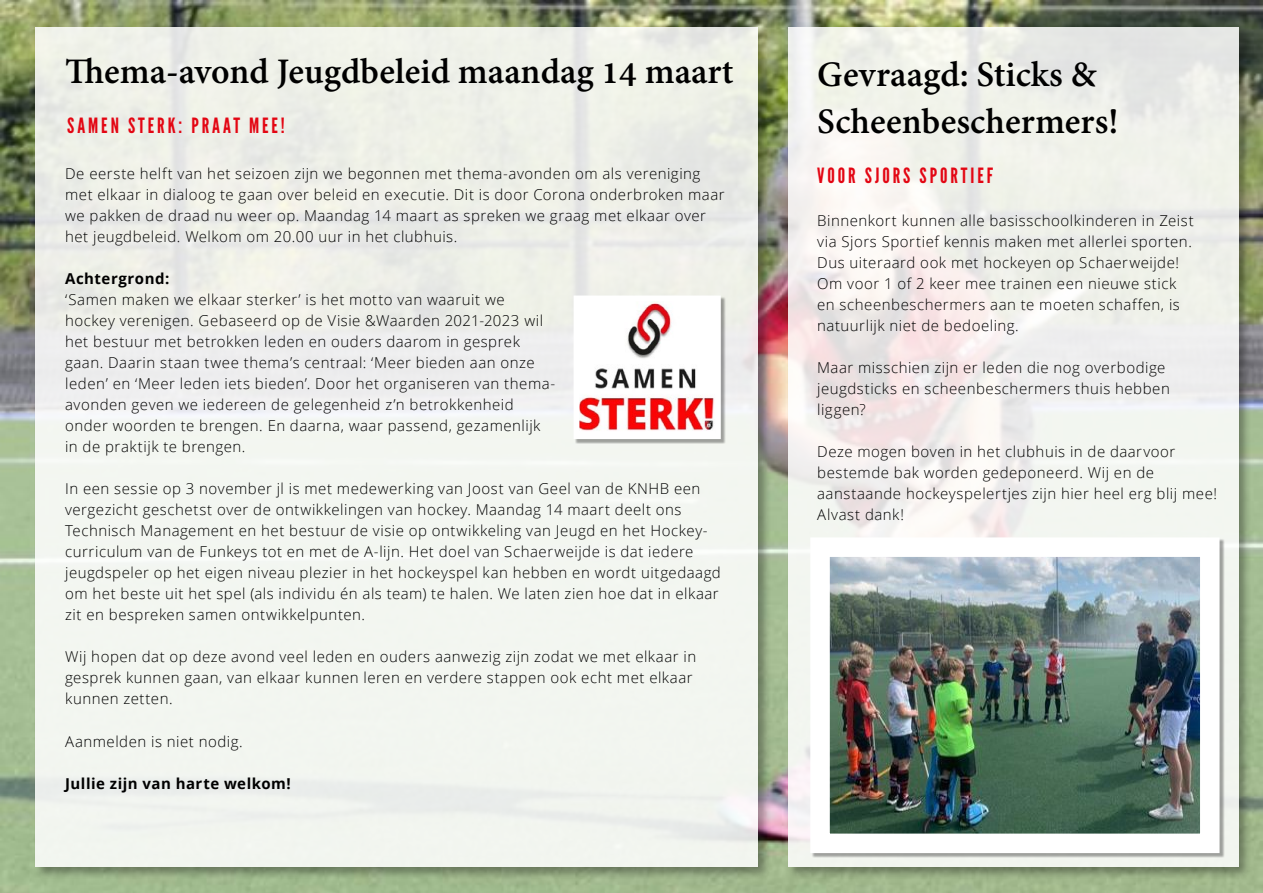
<style>
.page{position:relative;width:1263px;height:893px;background:#fff}
.page>*{position:absolute;margin:0;border:0;box-sizing:border-box;transform-origin:0 0}
.t1{font:700 39px/46.8px "Adobe Devanagari";color:#000}
.t2{font:21px "League Gothic";letter-spacing:.14em;color:#e30613}
.t3{font:300 15px/21px "Open Sans";letter-spacing:.035em;color:#000}
.t4{font:700 15px "Open Sans";letter-spacing:.035em;color:#000}
</style>
<div class="page">
<img style="left:0;top:0;width:1263px;height:893px">
<div style="left:33px;top:24px;width:738px;height:856px;background:#000;opacity:.4"></div>
<div style="left:35px;top:27px;width:723px;height:839px;background:#f2f5ef"></div>
<div style="left:575px;top:297px;width:150px;height:147px;background:#000;opacity:.35"></div>
<img style="left:581px;top:303px;width:133px;height:129px">
<div style="left:574px;top:296px;width:147px;height:143px;border:6px solid #fff"></div>
<div style="left:785px;top:24px;width:466px;height:856px;background:#000;opacity:.4"></div>
<svg style="left:788px;top:27px;width:450px;height:839px;fill:#f1f2ec"></svg>
<div style="left:811px;top:538px;width:414px;height:320px;background:#000;opacity:.35"></div>
<img style="left:831px;top:558px;width:367px;height:274px">
<h1 class="t1" style="left:65px;top:52px;width:670px">Thema-avond Jeugdbeleid maandag 14 maart</h1>
<h1 class="t1" style="left:817px;top:55px;width:303px">Gevraagd: Sticks &amp;<br>Scheenbeschermers!</h1>
<h2 class="t2" style="left:817px;top:163px;width:177px">VOOR SJORS SPORTIEF</h2>
<p class="t3" style="left:817px;top:210px;width:378px">Binnenkort kunnen alle basisschoolkinderen in Zeist via Sjors Sportief kennis maken met allerlei sporten.<br>Dus uiteraard ook met hockeyen op Schaerweijde!<br>Om voor 1 of 2 keer mee trainen een nieuwe stick en scheenbeschermers aan te moeten schaffen, is natuurlijk niet de bedoeling.</p>
<p class="t3" style="left:817px;top:357px;width:354px">Maar misschien zijn er leden die nog overbodige jeugdsticks en scheenbeschermers thuis hebben liggen?</p>
<p class="t3" style="left:817px;top:441px;width:401px">Deze mogen boven in het clubhuis in de daarvoor bestemde bak worden gedeponeerd. Wij en de aanstaande hockeyspelertjes zijn hier heel erg blij mee!<br>Alvast dank!</p>
<h2 class="t2" style="left:67px;top:113px;width:219px">SAMEN STERK: PRAAT MEE!</h2>
<p class="t3" style="left:65px;top:163px;width:661px">De eerste helft van het seizoen zijn we begonnen met thema-avonden om als vereniging met elkaar in dialoog te gaan over beleid en executie. Dit is door Corona onderbroken maar we pakken de draad nu weer op. Maandag 14 maart as spreken we graag met elkaar over het jeugdbeleid. Welkom om 20.00 uur in het clubhuis.</p>
<p class="t4" style="left:65px;top:268px;width:106px">Achtergrond:</p>
<p class="t3" style="left:65px;top:289px;width:492px">‘Samen maken we elkaar sterker’ is het motto van waaruit we hockey verenigen. Gebaseerd op de Visie &amp;Waarden 2021-2023 wil het bestuur met betrokken leden en ouders daarom in gesprek gaan. Daarin staan twee thema’s centraal: ‘Meer bieden aan onze leden’ en ‘Meer leden iets bieden’. Door het organiseren van thema&shy;avonden geven we iedereen de gelegenheid z’n betrokkenheid onder woorden te brengen. En daarna, waar passend, gezamenlijk in de praktijk te brengen.</p>
<p class="t3" style="left:65px;top:478px;width:657px">In een sessie op 3 november jl is met medewerking van Joost van Geel van de KNHB een vergezicht geschetst over de ontwikkelingen van hockey. Maandag 14 maart deelt ons Technisch Management en het bestuur de visie op ontwikkeling van Jeugd en het Hockey&shy;curriculum van de Funkeys tot en met de A-lijn. Het doel van Schaerweijde is dat iedere jeugdspeler op het eigen niveau plezier in het hockeyspel kan hebben en wordt uitgedaagd om het beste uit het spel (als individu én als team) te halen. We laten zien hoe dat in elkaar zit en bespreken samen ontwikkelpunten.</p>
<p class="t3" style="left:65px;top:646px;width:633px">Wij hopen dat op deze avond veel leden en ouders aanwezig zijn zodat we met elkaar in gesprek kunnen gaan, van elkaar kunnen leren en verdere stappen ook echt met elkaar kunnen zetten.</p>
<p class="t3" style="left:65px;top:730px;width:179px">Aanmelden is niet nodig.</p>
<p class="t4" style="left:65px;top:772px;width:227px">Jullie zijn van harte welkom!</p>
</div>
